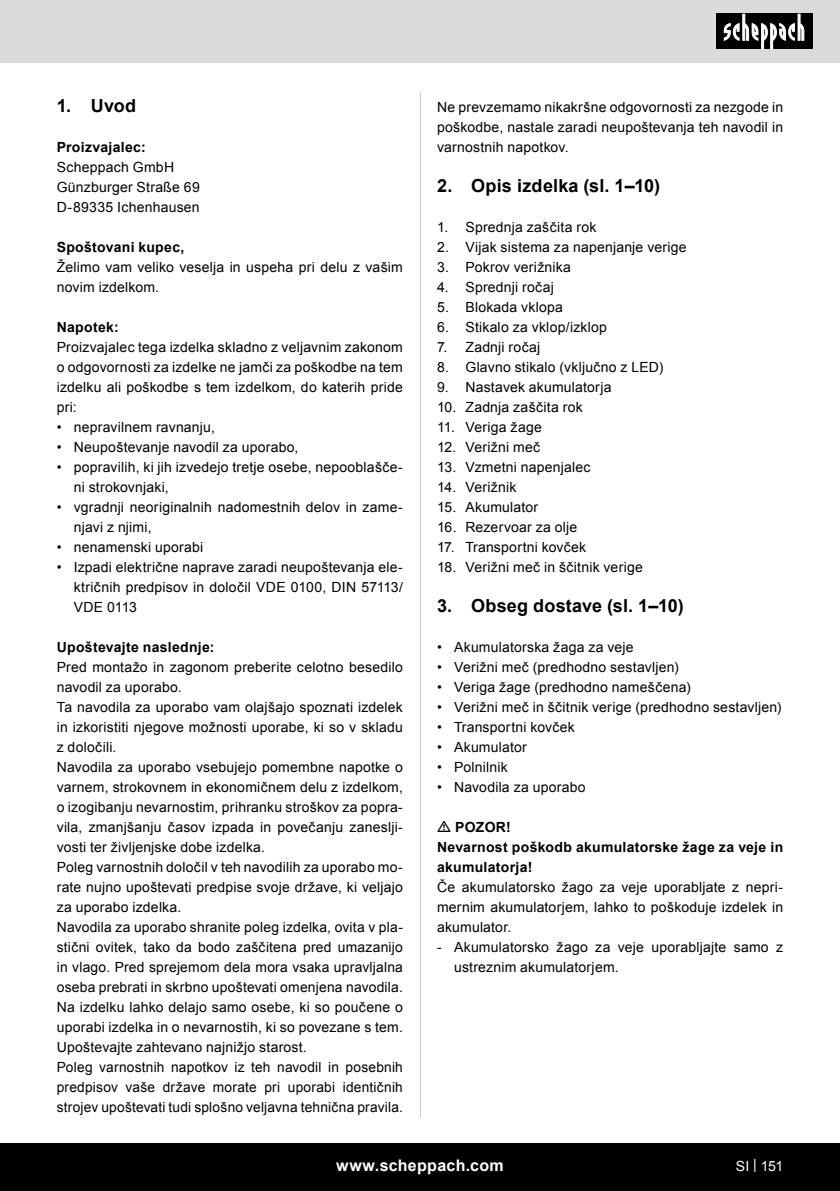
<style>
.page{position:relative;width:840px;height:1191px;background:#fff}
.page>*{position:absolute;margin:0;border:0;box-sizing:border-box;transform-origin:0 0}
.t1{font:700 18px "Arial";letter-spacing:.01em;color:#000}
.t2{font:700 16px "Arial";letter-spacing:.02em;color:#fff}
.t3{font:14px/20px "Arial";letter-spacing:.015em;color:#000;text-align:justify}
.t4{font:700 14px/20px "Arial";letter-spacing:.02em;color:#000}
.t5{font:14px "Arial";color:#fff}
</style>
<div class="page">
<div style="left:0;top:0;width:839px;height:63px;background:#dbdbdb"></div>
<div style="left:0;top:1143px;width:839px;height:48px;background:#000"></div>
<div style="left:716px;top:14px;width:96px;height:35px;background:#000"></div>
<svg style="left:723px;top:14px;width:81px;height:35px"></svg>
<hr style="left:420px;top:92px;width:1px;height:1025px;background:#c7c7c7">
<p class="t1" style="left:57px;top:94px;width:81px">1. Uvod</p>
<p class="t4" style="left:57px;top:138px;width:90px">Proizvajalec:</p>
<p class="t3" style="left:57px;top:157px;width:119px">Scheppach GmbH</p>
<p class="t3" style="left:57px;top:177px;width:144px">Günzburger Straße 69</p>
<p class="t3" style="left:57px;top:197px;width:144px">D-89335 Ichenhausen</p>
<p class="t4" style="left:57px;top:238px;width:129px">Spoštovani kupec,</p>
<p class="t3" style="left:57px;top:257px;width:347px">Želimo vam veliko veselja in uspeha pri delu z vašim novim izdelkom.</p>
<p class="t4" style="left:57px;top:318px;width:63px">Napotek:</p>
<p class="t3" style="left:57px;top:337px;width:347px">Proizvajalec tega izdelka skladno z veljavnim zakonom o odgovornosti za izdelke ne jamči za poškodbe na tem izdelku ali poškodbe s tem izdelkom, do katerih pride pri:</p>
<p class="t3" style="left:57px;top:417px;width:160px">• nepravilnem ravnanju,</p>
<p class="t3" style="left:57px;top:437px;width:243px">• Neupoštevanje navodil za uporabo,</p>
<p class="t3" style="left:74px;top:457px;width:330px;text-indent:-17px">• popravilih, ki jih izvedejo tretje osebe, nepooblašče&shy;ni strokovnjaki,</p>
<p class="t3" style="left:74px;top:497px;width:330px;text-indent:-17px">• vgradnji neoriginalnih nadomestnih delov in zame&shy;njavi z njimi,</p>
<p class="t3" style="left:57px;top:537px;width:148px">• nenamenski uporabi</p>
<p class="t3" style="left:74px;top:557px;width:330px;text-indent:-17px">• Izpadi električne naprave zaradi neupoštevanja ele&shy;ktričnih predpisov in določil VDE 0100, DIN 57113/ VDE 0113</p>
<p class="t4" style="left:57px;top:638px;width:159px">Upoštevajte naslednje:</p>
<p class="t3" style="left:57px;top:657px;width:347px">Pred montažo in zagonom preberite celotno besedilo navodil za uporabo.</p>
<p class="t3" style="left:57px;top:697px;width:347px">Ta navodila za uporabo vam olajšajo spoznati izdelek in izkoristiti njegove možnosti uporabe, ki so v skladu z določili.</p>
<p class="t3" style="left:57px;top:757px;width:347px">Navodila za uporabo vsebujejo pomembne napotke o varnem, strokovnem in ekonomičnem delu z izdelkom, o izogibanju nevarnostim, prihranku stroškov za popra&shy;vila, zmanjšanju časov izpada in povečanju zaneslji&shy;vosti ter življenjske dobe izdelka.</p>
<p class="t3" style="left:57px;top:857px;width:347px">Poleg varnostnih določil v teh navodilih za uporabo mo&shy;rate nujno upoštevati predpise svoje države, ki veljajo za uporabo izdelka.</p>
<p class="t3" style="left:57px;top:917px;width:347px">Navodila za uporabo shranite poleg izdelka, ovita v pla&shy;stični ovitek, tako da bodo zaščitena pred umazanijo in vlago. Pred sprejemom dela mora vsaka upravljalna oseba prebrati in skrbno upoštevati omenjena navodila.</p>
<p class="t3" style="left:57px;top:997px;width:347px">Na izdelku lahko delajo samo osebe, ki so poučene o uporabi izdelka in o nevarnostih, ki so povezane s tem.</p>
<p class="t3" style="left:57px;top:1037px;width:251px">Upoštevajte zahtevano najnižjo starost.</p>
<p class="t3" style="left:57px;top:1057px;width:347px">Poleg varnostnih napotkov iz teh navodil in posebnih predpisov vaše države morate pri uporabi identičnih strojev upoštevati tudi splošno veljavna tehnična pravila.</p>
<p class="t3" style="left:437px;top:97px;width:347px">Ne prevzemamo nikakršne odgovornosti za nezgode in poškodbe, nastale zaradi neupoštevanja teh navodil in varnostnih napotkov.</p>
<p class="t1" style="left:437px;top:174px;width:224px">2. Opis izdelka (sl. 1–10)</p>
<p class="t3" style="left:437px;top:217px;width:161px">1. Sprednja zaščita rok</p>
<p class="t3" style="left:437px;top:237px;width:251px">2. Vijak sistema za napenjanje verige</p>
<p class="t3" style="left:437px;top:257px;width:135px">3. Pokrov verižnika</p>
<p class="t3" style="left:437px;top:277px;width:118px">4. Sprednji ročaj</p>
<p class="t3" style="left:437px;top:297px;width:127px">5. Blokada vklopa</p>
<p class="t3" style="left:437px;top:317px;width:171px">6. Stikalo za vklop/izklop</p>
<p class="t3" style="left:437px;top:337px;width:105px">7. Zadnji ročaj</p>
<p class="t3" style="left:437px;top:357px;width:228px">8. Glavno stikalo (vključno z LED)</p>
<p class="t3" style="left:437px;top:377px;width:176px">9. Nastavek akumulatorja</p>
<p class="t3" style="left:437px;top:397px;width:147px">10. Zadnja zaščita rok</p>
<p class="t3" style="left:437px;top:417px;width:106px">11. Veriga žage</p>
<p class="t3" style="left:437px;top:437px;width:105px">12. Verižni meč</p>
<p class="t3" style="left:437px;top:457px;width:155px">13. Vzmetni napenjalec</p>
<p class="t3" style="left:437px;top:477px;width:81px">14. Verižnik</p>
<p class="t3" style="left:437px;top:497px;width:103px">15. Akumulator</p>
<p class="t3" style="left:437px;top:517px;width:142px">16. Rezervoar za olje</p>
<p class="t3" style="left:437px;top:537px;width:151px">17. Transportni kovček</p>
<p class="t3" style="left:437px;top:557px;width:207px">18. Verižni meč in ščitnik verige</p>
<p class="t1" style="left:437px;top:594px;width:248px">3. Obseg dostave (sl. 1–10)</p>
<p class="t3" style="left:437px;top:637px;width:198px">• Akumulatorska žaga za veje</p>
<p class="t3" style="left:437px;top:657px;width:243px">• Verižni meč (predhodno sestavljen)</p>
<p class="t3" style="left:437px;top:677px;width:255px">• Veriga žage (predhodno nameščena)</p>
<p class="t3" style="left:437px;top:697px;width:346px">• Verižni meč in ščitnik verige (predhodno sestavljen)</p>
<p class="t3" style="left:437px;top:717px;width:139px">• Transportni kovček</p>
<p class="t3" style="left:437px;top:737px;width:91px">• Akumulator</p>
<p class="t3" style="left:437px;top:757px;width:72px">• Polnilnik</p>
<p class="t3" style="left:437px;top:777px;width:150px">• Navodila za uporabo</p>
<p class="t4" style="left:455px;top:818px;width:57px">POZOR!</p>
<p class="t4" style="left:437px;top:838px;width:347px">Nevarnost poškodb akumulatorske žage za veje in akumulatorja!</p>
<p class="t3" style="left:437px;top:877px;width:347px">Če akumulatorsko žago za veje uporabljate z nepri&shy;mernim akumulatorjem, lahko to poškoduje izdelek in akumulator.</p>
<p class="t3" style="left:454px;top:937px;width:330px;text-indent:-17px">- Akumulatorsko žago za veje uporabljajte samo z ustreznim akumulatorjem.</p>
<p class="t2" style="left:336px;top:1154px;width:169px">www.scheppach.com</p>
<p class="t5" style="left:735px;top:1156px;width:49px">SI | 151</p>
</div>
